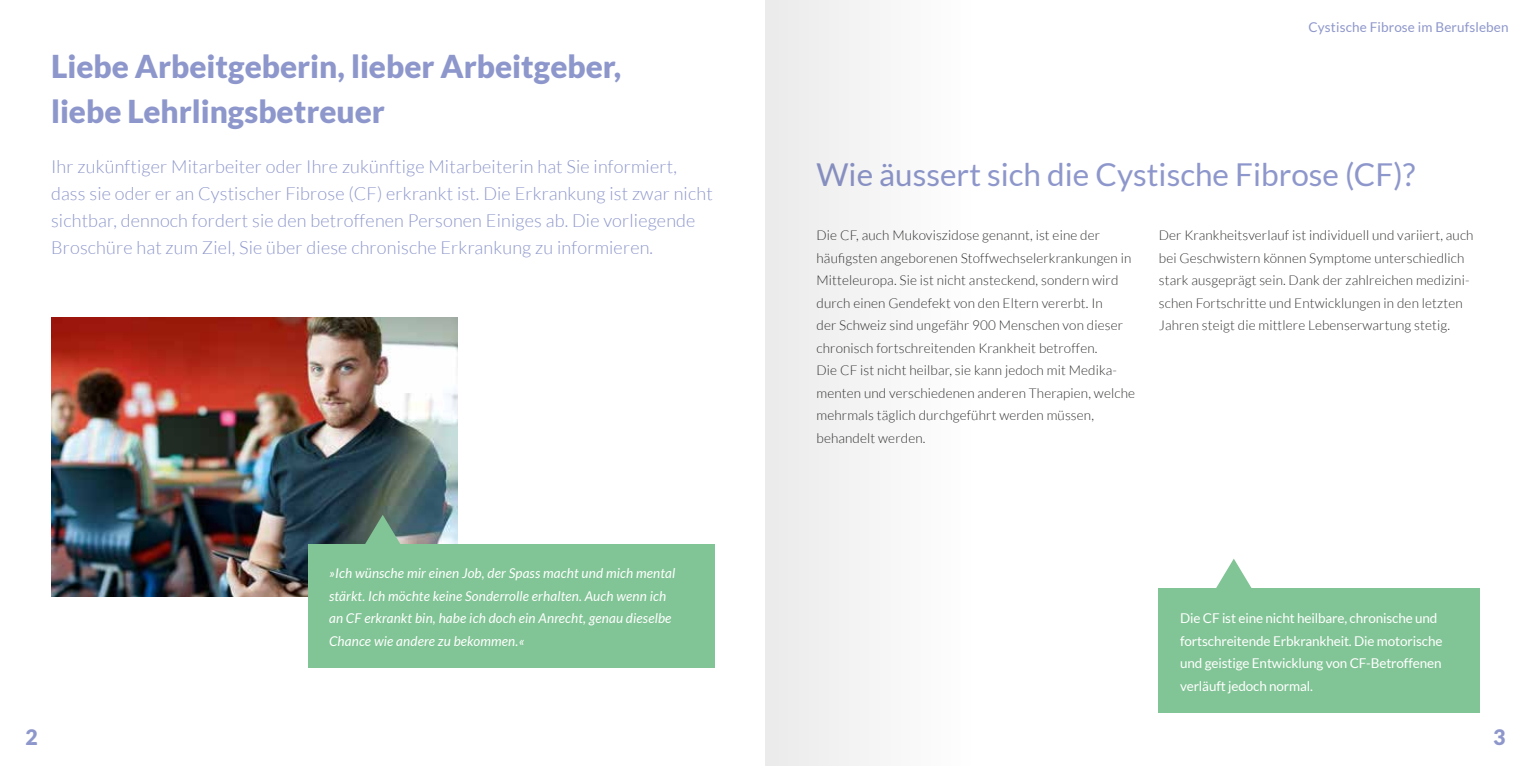
<style>
.page{position:relative;width:1531px;height:766px;background:#fff}
.page>*{position:absolute;margin:0;border:0;box-sizing:border-box;transform-origin:0 0}
.t1{font:900 31.5px/45px "Lato";color:#8e97cb}
.t2{font:31.5px "Lato";color:#8e97cb}
.t3{font:900 21.3px "Lato";color:#8e97cb}
.t4{font:300 18px/27px "Lato";letter-spacing:.01em;color:#8e97cb}
.t5{font:300 13.5px/22.5px "Lato";letter-spacing:.01em;color:#323231}
.t6{font:italic 13.5px/22.5px "Lato";letter-spacing:.01em;color:#fff}
.t7{font:13.5px/22.5px "Lato";letter-spacing:-.01em;color:#fff}
.t8{font:13.5px "Lato";letter-spacing:.01em;color:#8e97cb}
</style>
<div class="page">
<img style="left:51px;top:317px;width:407px;height:279px">
<div style="left:308px;top:544px;width:406px;height:124px;background:#81c495"></div>
<svg style="left:364px;top:514px;width:37px;height:30px"></svg>
<div style="left:1159px;top:588px;width:321px;height:124px;background:#81c495"></div>
<svg style="left:1216px;top:559px;width:36px;height:29px"></svg>
<div style="left:765px;top:0;width:255px;height:765px;background:#f7f7f7"></div>
<h1 class="t1" style="left:51px;top:43px;width:571px">Liebe Arbeitgeberin, lieber Arbeitgeber, liebe Lehrlingsbetreuer</h1>
<p class="t4" style="left:51px;top:153px;width:663px">Ihr zukünftiger Mitarbeiter oder Ihre zukünftige Mitarbeiterin hat Sie informiert, dass sie oder er an Cystischer Fibrose (CF) erkrankt ist. Die Erkrankung ist zwar nicht sichtbar, dennoch fordert sie den betroffenen Personen Einiges ab. Die vorliegende Broschüre hat zum Ziel, Sie über diese chronische Erkrankung zu informieren.</p>
<p class="t6" style="left:329px;top:562px;width:348px">»Ich wünsche mir einen Job, der Spass macht und mich mental stärkt. Ich möchte keine Sonderrolle erhalten. Auch wenn ich an CF erkrankt bin, habe ich doch ein Anrecht, genau dieselbe Chance wie andere zu bekommen.«</p>
<p class="t8" style="left:1308px;top:19px;width:202px">Cystische Fibrose im Berufsleben</p>
<h1 class="t2" style="left:816px;top:157px;width:600px">Wie äussert sich die Cystische Fibrose (CF)?</h1>
<p class="t5" style="left:1159px;top:224px;width:316px">Der Krankheitsverlauf ist individuell und variiert, auch bei Geschwistern können Symptome unterschiedlich stark ausgeprägt sein. Dank der zahlreichen medizini&shy;schen Fortschritte und Entwicklungen in den letzten Jahren steigt die mittlere Lebenserwartung stetig.</p>
<p class="t5" style="left:816px;top:224px;width:320px">Die CF, auch Mukoviszidose genannt, ist eine der häufigsten angeborenen Stoffwechselerkrankungen in Mitteleuropa. Sie ist nicht ansteckend, sondern wird durch einen Gendefekt von den Eltern vererbt. In<br>der Schweiz sind ungefähr 900 Menschen von dieser chronisch fortschreitenden Krankheit betroffen.<br>Die CF ist nicht heilbar, sie kann jedoch mit Medika&shy;menten und verschiedenen anderen Therapien, welche mehrmals täglich durchgeführt werden müssen, behandelt werden.</p>
<p class="t7" style="left:1180px;top:606px;width:264px">Die CF ist eine nicht heilbare, chronische und fortschreitende Erbkrankheit. Die motorische und geistige Entwicklung von CF-Betroffenen verläuft jedoch normal.</p>
<h2 class="t3" style="left:26px;top:724px;width:14px">2</h2>
<h2 class="t3" style="left:1493px;top:724px;width:14px">3</h2>
</div>
